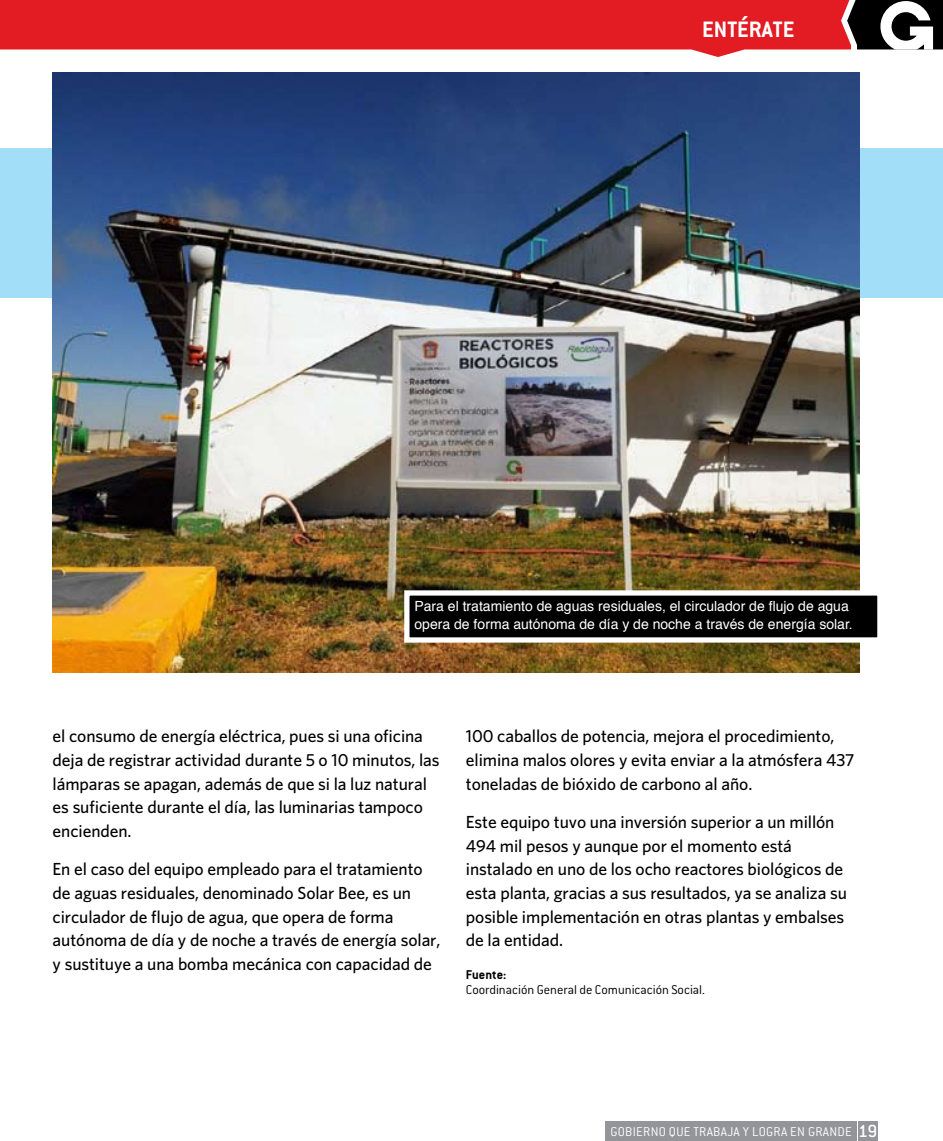
<style>
.page{position:relative;width:943px;height:1141px;background:#fff}
.page>*{position:absolute;margin:0;border:0;box-sizing:border-box;transform-origin:0 0}
.t1{font:700 24.5px "Conduit ITC";color:#fff}
.t2{font:500 17.5px/23.6px "Whitney HTF";letter-spacing:-.005em;color:#000}
.t3{font:14px/17.5px "Helvetica";color:#fff}
.t4{font:300 14px "Conduit ITC";color:#000}
.t5{font:300 14px "Conduit ITC";letter-spacing:.02em;color:#fff}
.t6{font:700 14px "Conduit ITC";color:#000}
.s1{font-weight:500;font-size:19.25px}
</style>
<div class="page">
<div style="left:0;top:148px;width:943px;height:149px;background:#a3def9"></div>
<img style="left:52px;top:72px;width:807px;height:600px">
<div style="left:407px;top:593px;width:472px;height:47px;background:#000"></div>
<div style="left:404px;top:590px;width:478px;height:53px;border:5px solid #fff"></div>
<svg style="left:0;top:0;width:847px;height:57px;background:#e6383f"></svg>
<svg style="left:847px;top:0;width:96px;height:50px"></svg>
<div style="left:605px;top:1121px;width:251px;height:20px;background:#939598"></div>
<div style="left:858px;top:1121px;width:19px;height:20px;background:#939598"></div>
<h1 class="t1" style="left:702px;top:15px;width:94px">ENTÉRATE</h1>
<p class="t3" style="left:414px;top:598px;width:440px">Para el tratamiento de aguas residuales, el circulador de flujo de agua opera de forma autónoma de día y de noche a través de energía solar.</p>
<p class="t2" style="left:53px;top:724px;width:388px">el consumo de energía eléctrica, pues si una oficina deja de registrar actividad durante 5 o 10 minutos, las lámparas se apagan, además de que si la luz natural es suficiente durante el día, las luminarias tampoco encienden.</p>
<p class="t2" style="left:53px;top:857px;width:389px">En el caso del equipo empleado para el tratamiento de aguas residuales, denominado Solar Bee, es un circulador de flujo de agua, que opera de forma autónoma de día y de noche a través de energía solar, y sustituye a una bomba mecánica con capacidad de</p>
<p class="t2" style="left:466px;top:724px;width:390px">100 caballos de potencia, mejora el procedimiento, elimina malos olores y evita enviar a la atmósfera 437 toneladas de bióxido de carbono al año.</p>
<p class="t2" style="left:466px;top:810px;width:383px">Este equipo tuvo una inversión superior a un millón 494 mil pesos y aunque por el momento está instalado en uno de los ocho reactores biológicos de esta planta, gracias a sus resultados, ya se analiza su posible implementación en otras plantas y embalses de la entidad.</p>
<p class="t6" style="left:466px;top:966px;width:42px">Fuente:</p>
<p class="t4" style="left:466px;top:982px;width:241px">Coordinación General de Comunicación Social.</p>
<p class="t5" style="left:610px;top:1124px;width:268px">GOBIERNO QUE TRABAJA Y LOGRA EN GRANDE <span class="s1">19</span></p>
</div>
